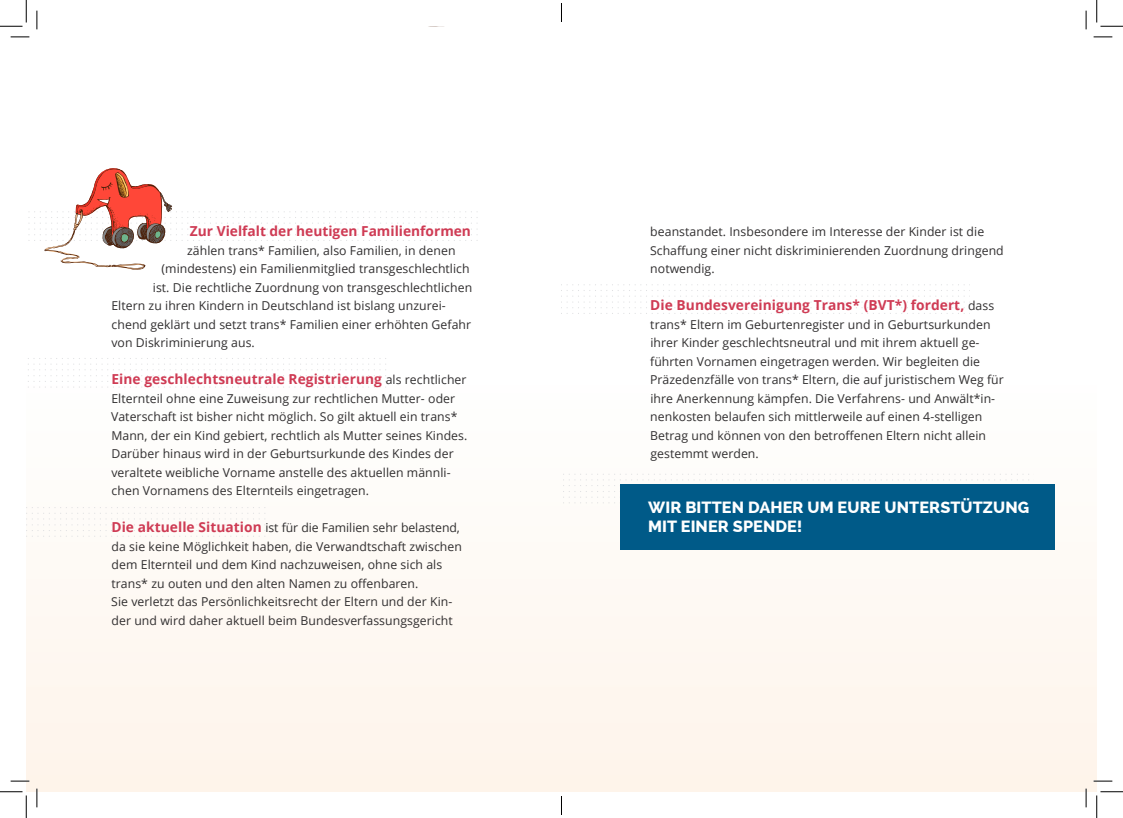
<style>
.page{position:relative;width:1123px;height:818px;background:#fff}
.page>*{position:absolute;margin:0;border:0;box-sizing:border-box;transform-origin:0 0}
.t1{font:800 16.25px/19.5px "Raleway";letter-spacing:.005em;color:#fff}
.t2{font:700 13.75px "Open Sans";letter-spacing:.005em;color:#cf3b54}
.t3{font:12.25px/18.5px "Open Sans";letter-spacing:.005em;color:#312f30}
.s1{font-weight:400;font-size:12.25px;color:#312f30}
.s2{font-weight:700;font-size:13.75px;color:#cf3b54}
</style>
<div class="page">
<div style="left:27px;top:27px;width:1069px;height:764px;background:linear-gradient(to right,#fefbf8,#fffcf9)"></div>
<svg style="left:563px;top:474px;width:466px;height:29px"></svg>
<svg style="left:562px;top:284px;width:402px;height:30px"></svg>
<svg style="left:28px;top:358px;width:358px;height:30px"></svg>
<svg style="left:26px;top:507px;width:239px;height:30px"></svg>
<svg style="left:28px;top:167px;width:449px;height:103px"></svg>
<svg style="left:428px;top:26px;width:16px;height:1px"></svg>
<div style="left:620px;top:485px;width:434px;height:65px;background:#005a88"></div>
<svg style="left:11px;top:36px;width:18px;height:2px"></svg>
<svg style="left:1093px;top:36px;width:19px;height:2px"></svg>
<svg style="left:11px;top:780px;width:18px;height:2px"></svg>
<svg style="left:1093px;top:780px;width:19px;height:2px"></svg>
<svg style="left:36px;top:11px;width:2px;height:18px"></svg>
<svg style="left:36px;top:788px;width:2px;height:19px"></svg>
<svg style="left:1085px;top:11px;width:1px;height:18px"></svg>
<svg style="left:1085px;top:788px;width:1px;height:19px"></svg>
<svg style="left:0;top:0;width:27px;height:27px"></svg>
<svg style="left:0;top:791px;width:27px;height:27px"></svg>
<svg style="left:1096px;top:0;width:27px;height:27px"></svg>
<svg style="left:1096px;top:791px;width:27px;height:27px"></svg>
<svg style="left:561px;top:3px;width:1px;height:19px"></svg>
<svg style="left:561px;top:796px;width:1px;height:19px"></svg>
<p class="t2" style="left:190px;top:221px;width:282px">Zur Vielfalt der heutigen Familienformen</p>
<p class="t3" style="left:187px;top:241px;width:270px">zählen trans* Familien, also Familien, in denen</p>
<p class="t3" style="left:161px;top:259px;width:310px">(mindestens) ein Familienmitglied transgeschlechtlich</p>
<p class="t3" style="left:153px;top:278px;width:321px">ist. Die rechtliche Zuordnung von transgeschlechtlichen</p>
<p class="t3" style="left:111px;top:296px;width:336px">Eltern zu ihren Kindern in Deutschland ist bislang unzurei-</p>
<p class="t3" style="left:112px;top:315px;width:361px">chend geklärt und setzt trans* Familien einer erhöhten Gefahr</p>
<p class="t3" style="left:111px;top:333px;width:145px">von Diskriminierung aus.</p>
<p class="t2" style="left:111px;top:369px;width:356px">Eine geschlechtsneutrale Registrierung <span class="s1">als rechtlicher</span></p>
<p class="t3" style="left:111px;top:389px;width:358px">Elternteil ohne eine Zuweisung zur rechtlichen Mutter- oder Vaterschaft ist bisher nicht möglich. So gilt aktuell ein trans* Mann, der ein Kind gebiert, rechtlich als Mutter seines Kindes.<br>Darüber hinaus wird in der Geburtsurkunde des Kindes der veraltete weibliche Vorname anstelle des aktuellen männli&shy;chen Vornamens des Elternteils eingetragen.</p>
<p class="t3" style="left:111px;top:518px;width:352px"><span class="s2">Die aktuelle Situation</span> ist für die Familien sehr belastend, da sie keine Möglichkeit haben, die Verwandtschaft zwischen dem Elternteil und dem Kind nachzuweisen, ohne sich als trans* zu outen und den alten Namen zu offenbaren.<br>Sie verletzt das Persönlichkeitsrecht der Eltern und der Kin&shy;der und wird daher aktuell beim Bundesverfassungsgericht</p>
<p class="t3" style="left:650px;top:222px;width:355px">beanstandet. Insbesondere im Interesse der Kinder ist die<br>Schaffung einer nicht diskriminierenden Zuordnung dringend notwendig.</p>
<p class="t2" style="left:650px;top:295px;width:345px">Die Bundesvereinigung Trans* (BVT*) fordert, <span class="s1">dass</span></p>
<p class="t3" style="left:650px;top:315px;width:355px">trans* Eltern im Geburtenregister und in Geburtsurkunden ihrer Kinder geschlechtsneutral und mit ihrem aktuell ge&shy;führten Vornamen eingetragen werden. Wir begleiten die Präzedenzfälle von trans* Eltern, die auf juristischem Weg für ihre Anerkennung kämpfen. Die Verfahrens- und Anwält*in&shy;nenkosten belaufen sich mittlerweile auf einen 4-stelligen Betrag und können von den betroffenen Eltern nicht allein gestemmt werden.</p>
<h2 class="t1" style="left:648px;top:497px;width:382px">WIR BITTEN DAHER UM EURE UNTERSTÜTZUNG<br>MIT EINER SPENDE!</h2>
</div>
